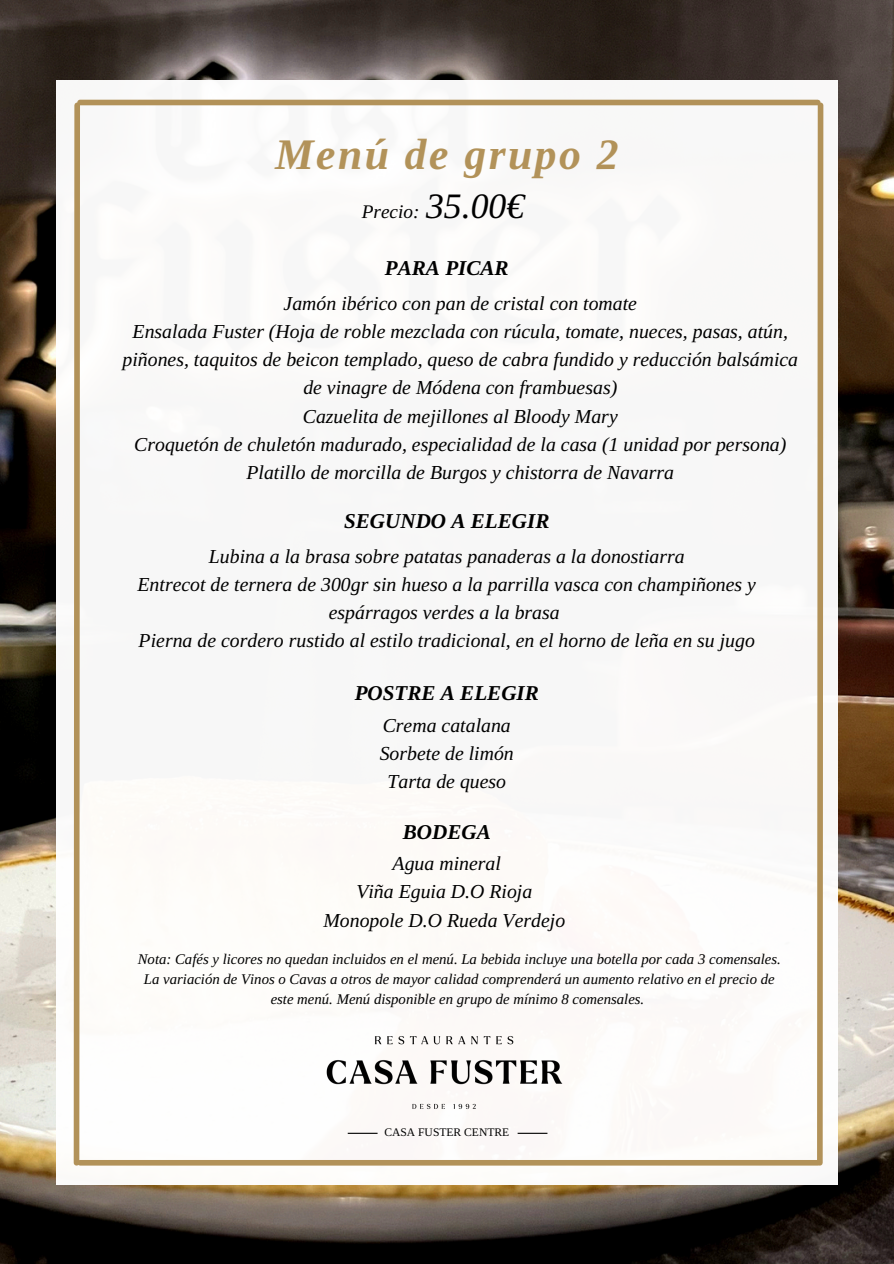
<style>
.page{position:relative;width:894px;height:1264px;background:#fff}
.page>*{position:absolute;margin:0;border:0;box-sizing:border-box;transform-origin:0 0}
.t1{font:italic 700 43.5px "Libra Serif Modern";letter-spacing:.055em;color:#b29259}
.t2{font:italic 35.7px "Libra Serif Modern";color:#000}
.t3{font:italic 700 21.15px "Libra Serif Modern";color:#000}
.t4{font:italic 19.8px/28.2px "Libra Serif Modern";color:#000;text-align:center}
.t5{font:italic 19.35px "Libra Serif Modern";color:#000}
.t6{font:italic 14.85px/20.2px "Libra Serif Modern";color:#000;text-align:center}
.t7{font:11.55px "Libra Serif Modern";color:#000}
</style>
<div class="page">
<img style="left:0;top:0;width:893px;height:1263px">
<div style="left:56px;top:80px;width:781px;height:1104px;background:#faf8f7"></div>
<svg style="left:814px;top:100px;width:10px;height:1066px"></svg>
<div style="left:80px;top:1159px;width:737px;height:6px;background:#b29259"></div>
<div style="left:80px;top:100px;width:737px;height:5px;background:#b29259"></div>
<svg style="left:73px;top:100px;width:10px;height:1066px"></svg>
<img style="left:326px;top:1036px;width:237px;height:73px">
<hr style="left:517px;top:1132px;width:30px;height:1px;background:#000">
<hr style="left:347px;top:1132px;width:30px;height:1px;background:#000">
<p class="t1" style="left:275px;top:130px;width:345px">Menú de grupo 2</p>
<p class="t5" style="left:361px;top:201px;width:59px">Precio:</p>
<p class="t2" style="left:426px;top:186px;width:100px">35.00€</p>
<h1 class="t3" style="left:385px;top:255px;width:125px">PARA PICAR</h1>
<h2 class="t4" style="left:122px;top:289px;width:677px">Jamón ibérico con pan de cristal con tomate<br>Ensalada Fuster (Hoja de roble mezclada con rúcula, tomate, nueces, pasas, atún, piñones, taquitos de beicon templado, queso de cabra fundido y reducción balsámica de vinagre de Módena con frambuesas)<br>Cazuelita de mejillones al Bloody Mary<br>Croquetón de chuletón madurado, especialidad de la casa (1 unidad por persona)<br>Platillo de morcilla de Burgos y chistorra de Navarra</h2>
<h4 class="t3" style="left:344px;top:508px;width:207px">SEGUNDO A ELEGIR</h4>
<h3 class="t4" style="left:137px;top:542px;width:620px">Lubina a la brasa sobre patatas panaderas a la donostiarra<br>Entrecot de ternera de 300gr sin hueso a la parrilla vasca con champiñones y espárragos verdes a la brasa</h3>
<h4 class="t4" style="left:139px;top:626px;width:617px">Pierna de cordero rustido al estilo tradicional, en el horno de leña en su jugo</h4>
<h3 class="t3" style="left:354px;top:680px;width:186px">POSTRE A ELEGIR</h3>
<h4 class="t4" style="left:379px;top:711px;width:136px">Crema catalana<br>Sorbete de limón<br>Tarta de queso</h4>
<p class="t3" style="left:402px;top:820px;width:89px">BODEGA</p>
<h3 class="t4" style="left:323px;top:849px;width:243px">Agua mineral<br>Viña Eguia D.O Rioja<br>Monopole D.O Rueda Verdejo</h3>
<h4 class="t6" style="left:138px;top:948px;width:644px">Nota: Cafés y licores no quedan incluidos en el menú. La bebida incluye una botella por cada 3 comensales.<br>La variación de Vinos o Cavas a otros de mayor calidad comprenderá un aumento relativo en el precio de este menú. Menú disponible en grupo de mínimo 8 comensales.</h4>
<p class="t7" style="left:384px;top:1125px;width:126px">CASA FUSTER CENTRE</p>
</div>
